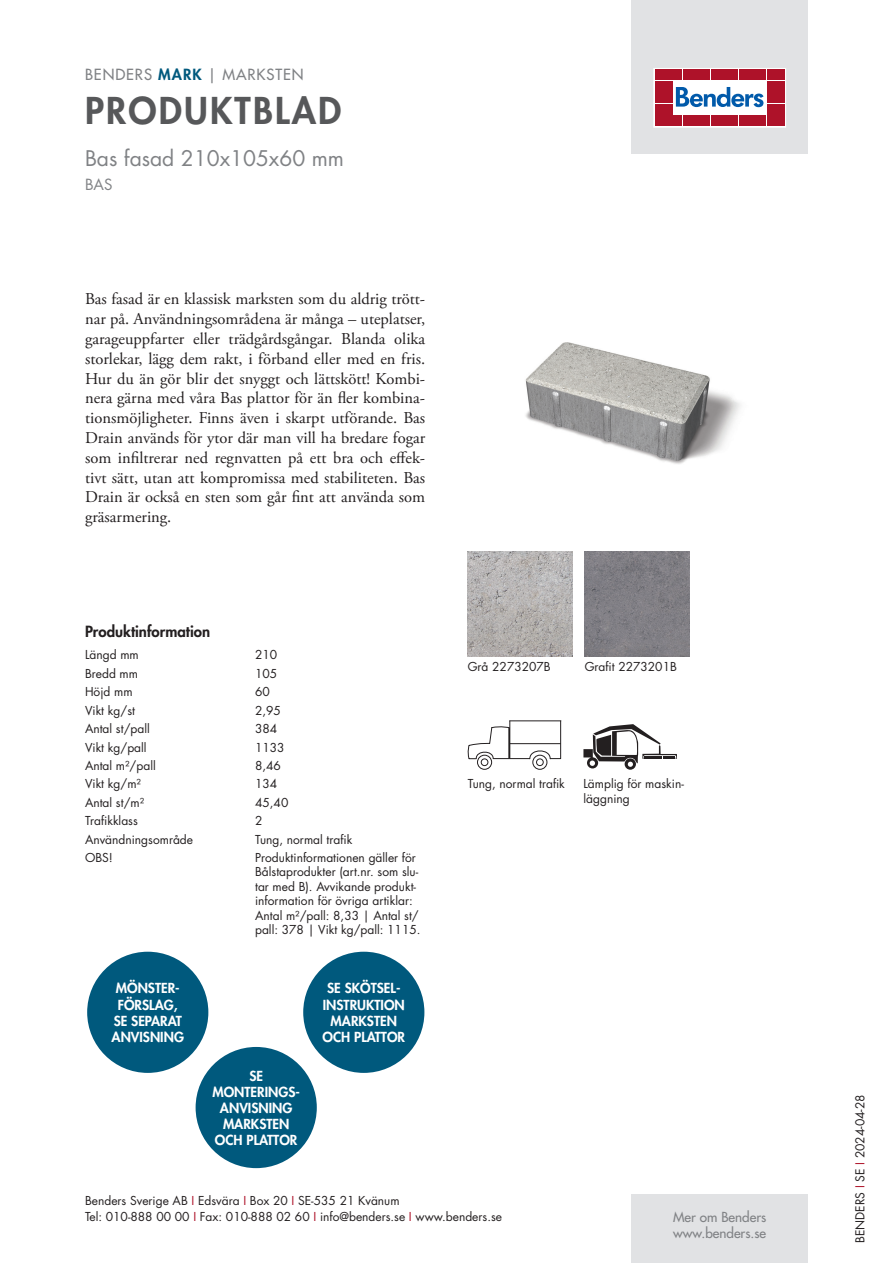
<style>
.page{position:relative;width:893px;height:1263px;background:#fff}
.page>*{position:absolute;margin:0;border:0;box-sizing:border-box;transform-origin:0 0}
.t1{font:800 36px "Futura Std";letter-spacing:.06em;color:#57585a}
.t2{font:21px "Futura Std";color:#808285}
.t3{font:16.5px/19.8px "Adobe Garamond Pro";color:#231f20;text-align:justify}
.t4{font:500 15px "Futura Std";letter-spacing:.06em;color:#808285}
.t5{font:800 15px "Futura Std";color:#231f20}
.t6{font:15px "Futura Std";color:#808285}
.t7{font:800 13.5px/16.2px "Futura Std";color:#fff;text-align:center}
.t8{font:500 13.5px/16.2px "Futura Std";color:#808285}
.t9{font:12px/14.4px "Futura Std";color:#231f20}
.s1{font-weight:800;color:#00597d}
.s2{color:#ae1229}
</style>
<div class="page">
<div style="left:631px;top:0;width:177px;height:153px;background:#e1e2e4"></div>
<div style="left:631px;top:1195px;width:177px;height:68px;background:#e1e2e4"></div>
<svg style="left:656px;top:70px;width:128px;height:55px;background:#ebc6cb"></svg>
<div style="left:654px;top:68px;width:132px;height:59px;border:1px solid #fff"></div>
<div style="left:655px;top:70px;width:8px;height:10px;background:#ae1229"></div>
<div style="left:664px;top:70px;width:8px;height:10px;background:#ae1229"></div>
<div style="left:655px;top:81px;width:8px;height:10px;background:#ae1229"></div>
<div style="left:664px;top:81px;width:8px;height:10px;background:#ae1229"></div>
<div style="left:655px;top:93px;width:8px;height:10px;background:#ae1229"></div>
<div style="left:664px;top:93px;width:8px;height:10px;background:#ae1229"></div>
<div style="left:655px;top:104px;width:8px;height:11px;background:#ae1229"></div>
<div style="left:664px;top:104px;width:8px;height:11px;background:#ae1229"></div>
<div style="left:655px;top:116px;width:8px;height:10px;background:#ae1229"></div>
<div style="left:664px;top:116px;width:8px;height:10px;background:#ae1229"></div>
<div style="left:674px;top:70px;width:8px;height:10px;background:#ae1229"></div>
<div style="left:683px;top:70px;width:8px;height:10px;background:#ae1229"></div>
<div style="left:692px;top:70px;width:8px;height:10px;background:#ae1229"></div>
<div style="left:702px;top:70px;width:8px;height:10px;background:#ae1229"></div>
<div style="left:711px;top:70px;width:8px;height:10px;background:#ae1229"></div>
<div style="left:720px;top:70px;width:8px;height:10px;background:#ae1229"></div>
<div style="left:730px;top:70px;width:8px;height:10px;background:#ae1229"></div>
<div style="left:739px;top:70px;width:8px;height:10px;background:#ae1229"></div>
<div style="left:748px;top:70px;width:8px;height:10px;background:#ae1229"></div>
<div style="left:758px;top:70px;width:8px;height:10px;background:#ae1229"></div>
<div style="left:674px;top:116px;width:8px;height:10px;background:#ae1229"></div>
<div style="left:683px;top:116px;width:8px;height:10px;background:#ae1229"></div>
<div style="left:692px;top:116px;width:8px;height:10px;background:#ae1229"></div>
<div style="left:702px;top:116px;width:8px;height:10px;background:#ae1229"></div>
<div style="left:711px;top:116px;width:8px;height:10px;background:#ae1229"></div>
<div style="left:720px;top:116px;width:8px;height:10px;background:#ae1229"></div>
<div style="left:730px;top:116px;width:8px;height:10px;background:#ae1229"></div>
<div style="left:739px;top:116px;width:8px;height:10px;background:#ae1229"></div>
<div style="left:748px;top:116px;width:8px;height:10px;background:#ae1229"></div>
<div style="left:758px;top:116px;width:8px;height:10px;background:#ae1229"></div>
<div style="left:767px;top:70px;width:8px;height:10px;background:#ae1229"></div>
<div style="left:776px;top:70px;width:8px;height:10px;background:#ae1229"></div>
<div style="left:767px;top:81px;width:8px;height:10px;background:#ae1229"></div>
<div style="left:776px;top:81px;width:8px;height:10px;background:#ae1229"></div>
<div style="left:767px;top:93px;width:8px;height:10px;background:#ae1229"></div>
<div style="left:776px;top:93px;width:8px;height:10px;background:#ae1229"></div>
<div style="left:767px;top:104px;width:8px;height:11px;background:#ae1229"></div>
<div style="left:776px;top:104px;width:8px;height:11px;background:#ae1229"></div>
<div style="left:767px;top:116px;width:8px;height:10px;background:#ae1229"></div>
<div style="left:776px;top:116px;width:8px;height:10px;background:#ae1229"></div>
<svg style="left:676px;top:87px;width:87px;height:20px;background:#8ab3d7"></svg>
<div style="left:303px;top:952px;width:121px;height:121px;background:#00597d;border-radius:50%"></div>
<div style="left:87px;top:952px;width:121px;height:121px;background:#00597d;border-radius:50%"></div>
<div style="left:196px;top:1047px;width:121px;height:121px;background:#00597d;border-radius:50%"></div>
<img style="left:525px;top:342px;width:216px;height:122px">
<img style="left:468px;top:552px;width:105px;height:105px">
<img style="left:585px;top:552px;width:105px;height:105px">
<svg style="left:468px;top:720px;width:93px;height:50px"></svg>
<svg style="left:625px;top:758px;width:11px;height:12px"></svg>
<svg style="left:583px;top:724px;width:94px;height:44px"></svg>
<p class="t4" style="left:85px;top:65px;width:220px">BENDERS <span class="s1">MARK</span> | MARKSTEN</p>
<h1 class="t1" style="left:85px;top:87px;width:258px">PRODUKTBLAD</h1>
<h2 class="t2" style="left:85px;top:144px;width:260px">Bas fasad 210x105x60 mm</h2>
<p class="t6" style="left:85px;top:175px;width:29px">BAS</p>
<p class="t3" style="left:85px;top:290px;width:342px">Bas fasad är en klassisk marksten som du aldrig trött&shy;nar på. Användningsområdena är många – uteplatser, garageuppfarter eller trädgårdsgångar. Blanda olika storlekar, lägg dem rakt, i förband eller med en fris.<br>Hur du än gör blir det snyggt och lättskött! Kombi&shy;nera gärna med våra Bas plattor för än fler kombina&shy;tionsmöjligheter. Finns även i skarpt utförande. Bas Drain används för ytor där man vill ha bredare fogar som infiltrerar ned regnvatten på ett bra och effek&shy;tivt sätt, utan att kompromissa med stabiliteten. Bas Drain är också en sten som går fint att använda som gräsarmering.</p>
<p class="t5" style="left:85px;top:621px;width:127px">Produktinformation</p>
<p class="t9" style="left:85px;top:648px;width:55px">Längd mm</p>
<p class="t9" style="left:255px;top:648px;width:24px">210</p>
<p class="t9" style="left:85px;top:666px;width:55px">Bredd mm</p>
<p class="t9" style="left:255px;top:666px;width:24px">105</p>
<p class="t9" style="left:85px;top:685px;width:49px">Höjd mm</p>
<p class="t9" style="left:255px;top:685px;width:16px">60</p>
<p class="t9" style="left:85px;top:703px;width:51px">Vikt kg/st</p>
<p class="t9" style="left:255px;top:703px;width:27px">2,95</p>
<p class="t9" style="left:85px;top:722px;width:66px">Antal st/pall</p>
<p class="t9" style="left:255px;top:722px;width:24px">384</p>
<p class="t9" style="left:85px;top:740px;width:63px">Vikt kg/pall</p>
<p class="t9" style="left:255px;top:740px;width:31px">1133</p>
<p class="t9" style="left:85px;top:758px;width:72px">Antal m²/pall</p>
<p class="t9" style="left:255px;top:758px;width:27px">8,46</p>
<p class="t9" style="left:85px;top:777px;width:57px">Vikt kg/m²</p>
<p class="t9" style="left:255px;top:777px;width:24px">134</p>
<p class="t9" style="left:85px;top:795px;width:61px">Antal st/m²</p>
<p class="t9" style="left:255px;top:795px;width:35px">45,40</p>
<p class="t9" style="left:85px;top:814px;width:54px">Trafikklass</p>
<p class="t9" style="left:255px;top:814px;width:9px">2</p>
<p class="t9" style="left:85px;top:832px;width:110px">Användningsområde</p>
<p class="t9" style="left:255px;top:832px;width:99px">Tung, normal trafik</p>
<p class="t9" style="left:85px;top:850px;width:29px">OBS!</p>
<p class="t9" style="left:255px;top:850px;width:167px">Produktinformationen gäller för<br>Bålstaprodukter (art.nr. som slu&shy;tar med B). Avvikande produkt&shy;information för övriga artiklar:<br>Antal m²/pall: 8,33 | Antal st/ pall: 378 | Vikt kg/pall: 1115.</p>
<p class="t7" style="left:112px;top:980px;width:74px">MÖNSTER-<br>FÖRSLAG,<br>SE SEPARAT<br>ANVISNING</p>
<p class="t7" style="left:212px;top:1067px;width:89px">SE<br>MONTERINGS-<br>ANVISNING<br>MARKSTEN<br>OCH PLATTOR</p>
<p class="t7" style="left:323px;top:980px;width:84px">SE SKÖTSEL-<br>INSTRUKTION<br>MARKSTEN<br>OCH PLATTOR</p>
<p class="t9" style="left:468px;top:660px;width:85px">Grå 2273207B</p>
<p class="t9" style="left:585px;top:660px;width:94px">Grafit 2273201B</p>
<p class="t9" style="left:468px;top:777px;width:99px">Tung, normal trafik</p>
<p class="t9" style="left:583px;top:777px;width:102px">Lämplig för maskin&shy;läggning</p>
<p class="t9" style="left:85px;top:1192px;width:418px;line-height:16.5px">Benders Sverige AB <span class="s2">I</span> Edsvära <span class="s2">I</span> Box 20 <span class="s2">I</span> SE-535 21 Kvänum<br>Tel: 010-888 00 00 <span class="s2">I</span> Fax: 010-888 02 60 <span class="s2">I</span> info@benders.se <span class="s2">I</span> www.benders.se</p>
<p class="t8" style="left:673px;top:1209px;width:95px">Mer om Benders www.benders.se</p>
<p class="t9" style="left:853px;top:1243px;width:150px;rotate:-90deg">BENDERS <span class="s2">I</span> SE <span class="s2">I</span> 2024-04-28</p>
</div>
